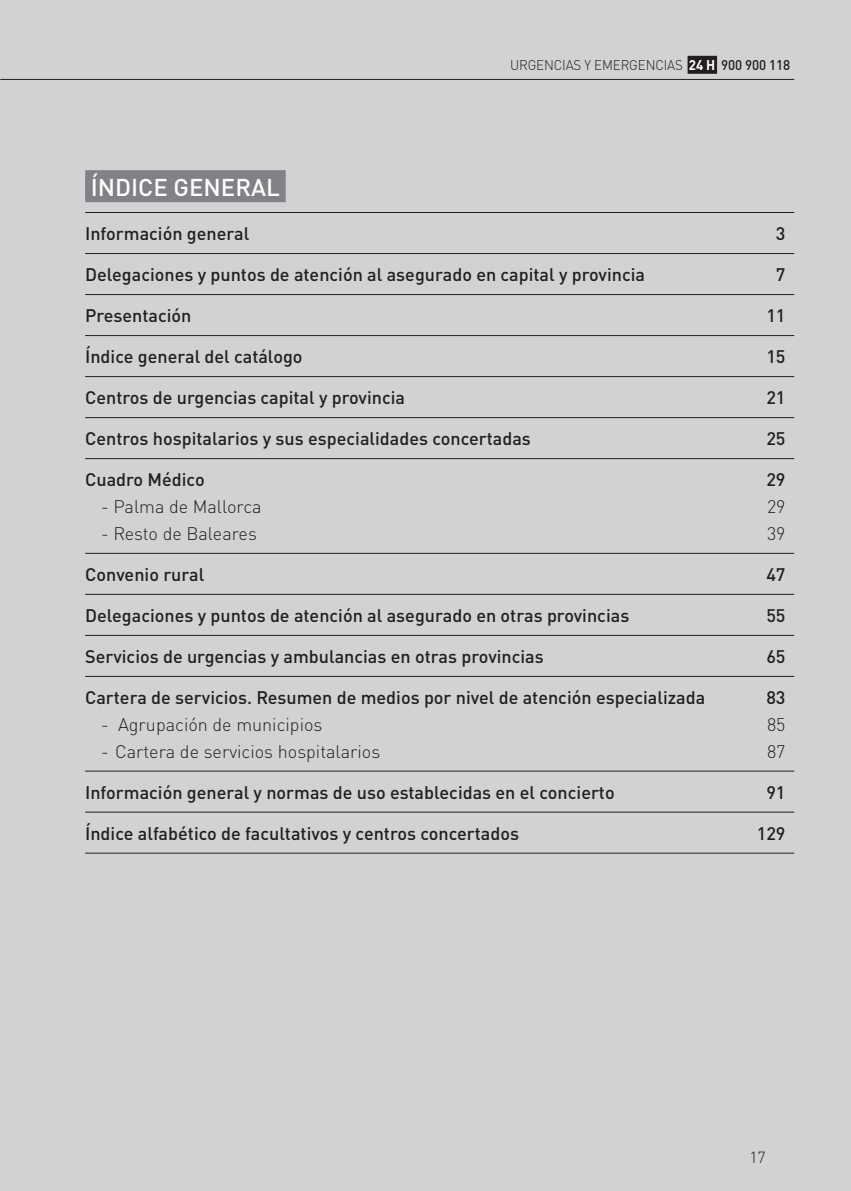
<style>
.page{position:relative;width:851px;height:1191px;background:#fff}
.page>*{position:absolute;margin:0;border:0;box-sizing:border-box;transform-origin:0 0}
._000_TITULO_SOMBREADO{font:500 24px "DIN Pro";color:#fff}
.t1{font:500 18px "DIN Pro";color:#231f20}
.t2{font:300 18px "DIN Pro";color:#231f20}
.t3{font:300 16px "DIN Pro";color:#231f20}
.t4{font:300 14px "DIN Pro";letter-spacing:-.01em;color:#231f20;scale:.95 1}
.s1{font-weight:700;color:#fff}
.s2{font-weight:500}
</style>
<div class="page">
<div style="left:0;top:0;width:850px;height:1191px;background:#d1d2d4"></div>
<hr style="left:0;top:79px;width:794px;height:1px;background:#231f20">
<div style="left:687px;top:56px;width:30px;height:18px;background:#231f20"></div>
<div style="left:85px;top:170px;width:200px;height:32px;background:#808285"></div>
<hr style="left:85px;top:212px;width:709px;height:1px;background:#231f20">
<hr style="left:85px;top:253px;width:709px;height:1px;background:#231f20">
<hr style="left:85px;top:294px;width:709px;height:1px;background:#231f20">
<hr style="left:85px;top:335px;width:709px;height:1px;background:#231f20">
<hr style="left:85px;top:376px;width:709px;height:1px;background:#231f20">
<hr style="left:85px;top:417px;width:709px;height:1px;background:#231f20">
<hr style="left:85px;top:458px;width:709px;height:1px;background:#231f20">
<hr style="left:85px;top:553px;width:709px;height:1px;background:#231f20">
<hr style="left:85px;top:594px;width:709px;height:1px;background:#231f20">
<hr style="left:85px;top:635px;width:709px;height:1px;background:#231f20">
<hr style="left:85px;top:676px;width:709px;height:1px;background:#231f20">
<hr style="left:85px;top:771px;width:709px;height:1px;background:#231f20">
<hr style="left:85px;top:812px;width:709px;height:1px;background:#231f20">
<hr style="left:85px;top:853px;width:709px;height:1px;background:#231f20">
<p class="t4" style="left:510px;top:54px;width:296px">URGENCIAS Y EMERGENCIAS <span class="s1">24 H</span> <span class="s2">900 900 118</span></p>
<p class="_000_TITULO_SOMBREADO" style="left:91px;top:167px;width:191px">ÍNDICE GENERAL</p>
<p class="t1" style="left:85px;top:219px;width:166px">Información general</p>
<p class="t1" style="left:775px;top:219px;width:11px">3</p>
<p class="t1" style="left:85px;top:260px;width:561px">Delegaciones y puntos de atención al asegurado en capital y provincia</p>
<p class="t1" style="left:775px;top:260px;width:11px">7</p>
<p class="t1" style="left:85px;top:301px;width:108px">Presentación</p>
<p class="t1" style="left:766px;top:301px;width:21px">11</p>
<p class="t1" style="left:85px;top:342px;width:219px">Índice general del catálogo</p>
<p class="t1" style="left:766px;top:342px;width:21px">15</p>
<p class="t1" style="left:85px;top:383px;width:321px">Centros de urgencias capital y provincia</p>
<p class="t1" style="left:766px;top:383px;width:21px">21</p>
<p class="t1" style="left:85px;top:424px;width:447px">Centros hospitalarios y sus especialidades concertadas</p>
<p class="t1" style="left:766px;top:424px;width:21px">25</p>
<p class="t1" style="left:85px;top:465px;width:121px">Cuadro Médico</p>
<p class="t1" style="left:766px;top:465px;width:21px">29</p>
<p class="t2" style="left:101px;top:493px;width:162px">- Palma de Mallorca</p>
<p class="t2" style="left:767px;top:493px;width:20px">29</p>
<p class="t2" style="left:101px;top:520px;width:157px">- Resto de Baleares</p>
<p class="t2" style="left:767px;top:520px;width:20px">39</p>
<p class="t1" style="left:85px;top:560px;width:121px">Convenio rural</p>
<p class="t1" style="left:766px;top:560px;width:21px">47</p>
<p class="t1" style="left:85px;top:601px;width:545px">Delegaciones y puntos de atención al asegurado en otras provincias</p>
<p class="t1" style="left:766px;top:601px;width:21px">55</p>
<p class="t1" style="left:85px;top:642px;width:460px">Servicios de urgencias y ambulancias en otras provincias</p>
<p class="t1" style="left:766px;top:642px;width:21px">65</p>
<p class="t1" style="left:85px;top:683px;width:621px">Cartera de servicios. Resumen de medios por nivel de atención especializada</p>
<p class="t1" style="left:766px;top:683px;width:21px">83</p>
<p class="t2" style="left:101px;top:711px;width:223px">- Agrupación de municipios</p>
<p class="t2" style="left:767px;top:711px;width:20px">85</p>
<p class="t2" style="left:101px;top:737px;width:281px">- Cartera de servicios hospitalarios</p>
<p class="t2" style="left:767px;top:737px;width:20px">87</p>
<p class="t1" style="left:85px;top:778px;width:531px">Información general y normas de uso establecidas en el concierto</p>
<p class="t1" style="left:766px;top:778px;width:21px">91</p>
<p class="t1" style="left:85px;top:819px;width:435px">Índice alfabético de facultativos y centros concertados</p>
<p class="t1" style="left:756px;top:819px;width:30px">129</p>
<p class="t3" style="left:749px;top:1144px;width:18px">17</p>
</div>
